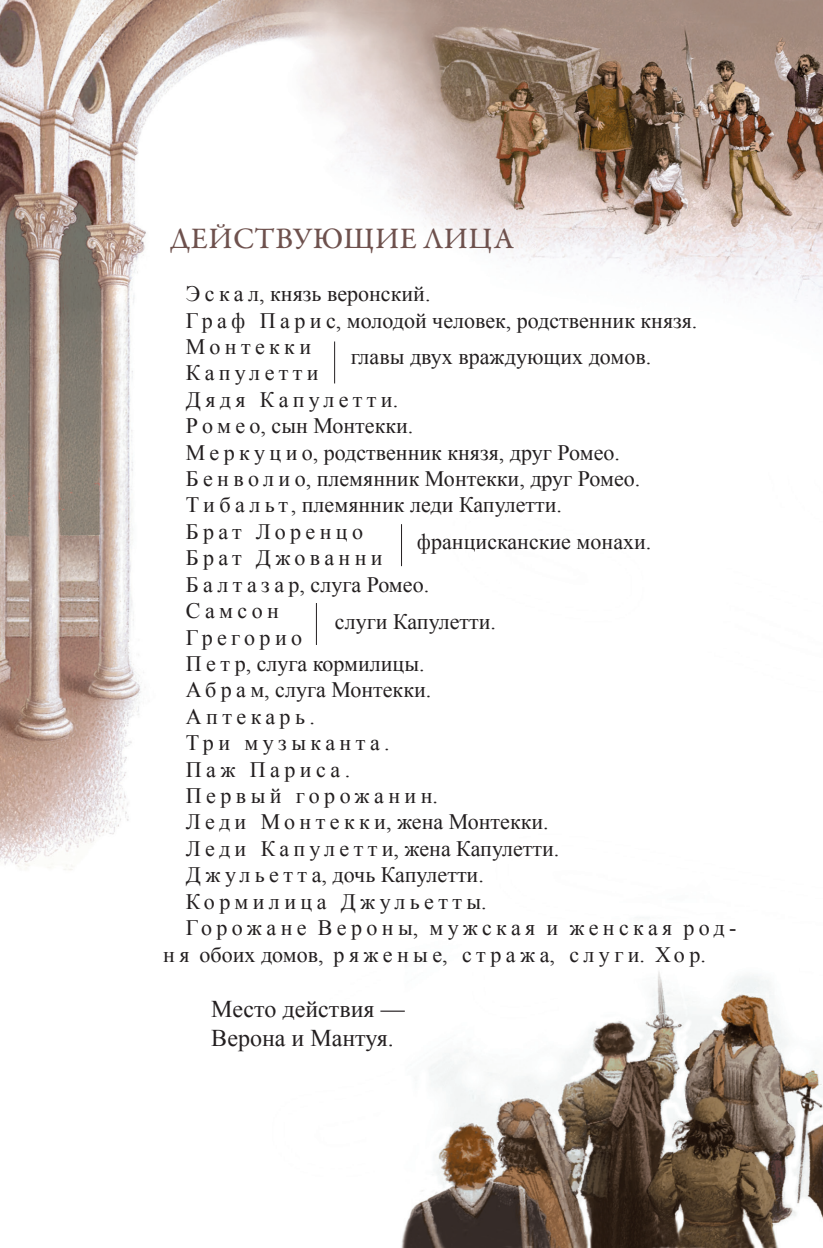
<style>
.page{position:relative;width:823px;height:1248px;background:#fff}
.page>*{position:absolute;margin:0;border:0;box-sizing:border-box;transform-origin:0 0}
.t1{font:500 30px "Garamond Premr Pro";letter-spacing:.015em;color:#6e514d}
.t2{font:24px/28.8px "Times New Roman";color:#231f20}
.t3{font:22px/26.4px "Times New Roman";color:#231f20}
.t4{font:22px/26.4px "Times New Roman";letter-spacing:.2em;color:#231f20}
</style>
<div class="page">
<img style="left:0;top:0;width:822px;height:1247px">
<hr style="left:401px;top:524px;width:1px;height:42px;background:#231f20">
<hr style="left:334px;top:341px;width:1px;height:42px;background:#231f20">
<hr style="left:316px;top:603px;width:1px;height:42px;background:#231f20">
<h1 class="t1" style="left:169px;top:221px;width:338px">Действующие лица</h1>
<p class="t3" style="left:186px;top:280px;width:512px">Э с к а л, князь веронский.<br>Г р а ф П а р и с, молодой человек, родственник князя.<br>Монтекки<br>Капулетти</p>
<p class="t3" style="left:186px;top:335px;width:466px;line-height:42.4px;text-indent:165px">главы двух враждующих домов.<br>Дядя Капулетти.</p>
<p class="t3" style="left:186px;top:412px;width:455px">Р о м е о, сын Монтекки.<br>М е р к у ц и о, родственник князя, друг Ромео.<br>Б е н в о л и о, племянник Монтекки, друг Ромео.<br>Т и б а л ь т , племянник леди Капулетти.<br>Брат Лоренцо<br>Брат Джованни</p>
<p class="t3" style="left:186px;top:520px;width:466px;line-height:42.4px;text-indent:231px">францисканские монахи.<br>Б а л т а з а р, слуга Ромео.</p>
<p class="t4" style="left:186px;top:597px;width:118px">Самсон<br>Грегорио</p>
<p class="t3" style="left:186px;top:599px;width:311px;line-height:42.4px;text-indent:149px">слуги Капулетти.<br>П е т р, слуга кормилицы.</p>
<p class="t3" style="left:186px;top:676px;width:247px">А б р а м, слуга Монтекки.</p>
<p class="t4" style="left:186px;top:702px;width:130px">Аптекарь.</p>
<p class="t4" style="left:186px;top:729px;width:205px">Три музыканта.</p>
<p class="t4" style="left:186px;top:755px;width:166px">Паж Париса.</p>
<p class="t4" style="left:186px;top:782px;width:253px">Первый горожанин.</p>
<p class="t3" style="left:186px;top:808px;width:364px">Л е д и М о н т е к к и, жена Монтекки.</p>
<p class="t3" style="left:186px;top:834px;width:374px">Л е д и К а п у л е т т и, жена Капулетти.</p>
<p class="t3" style="left:186px;top:861px;width:299px">Д ж у л ь е т т а, дочь Капулетти.</p>
<p class="t4" style="left:186px;top:887px;width:302px">Кормилица Джульетты.</p>
<p class="t4" style="left:186px;top:914px;width:551px">Горожане Вероны, мужская и женская род-</p>
<p class="t4" style="left:163px;top:940px;width:543px">ня обоих домов, ряженые, стража, слуги. Хор.</p>
<p class="t2" style="left:211px;top:993px;width:195px">Место действия —<br>Верона и Мантуя.</p>
</div>
